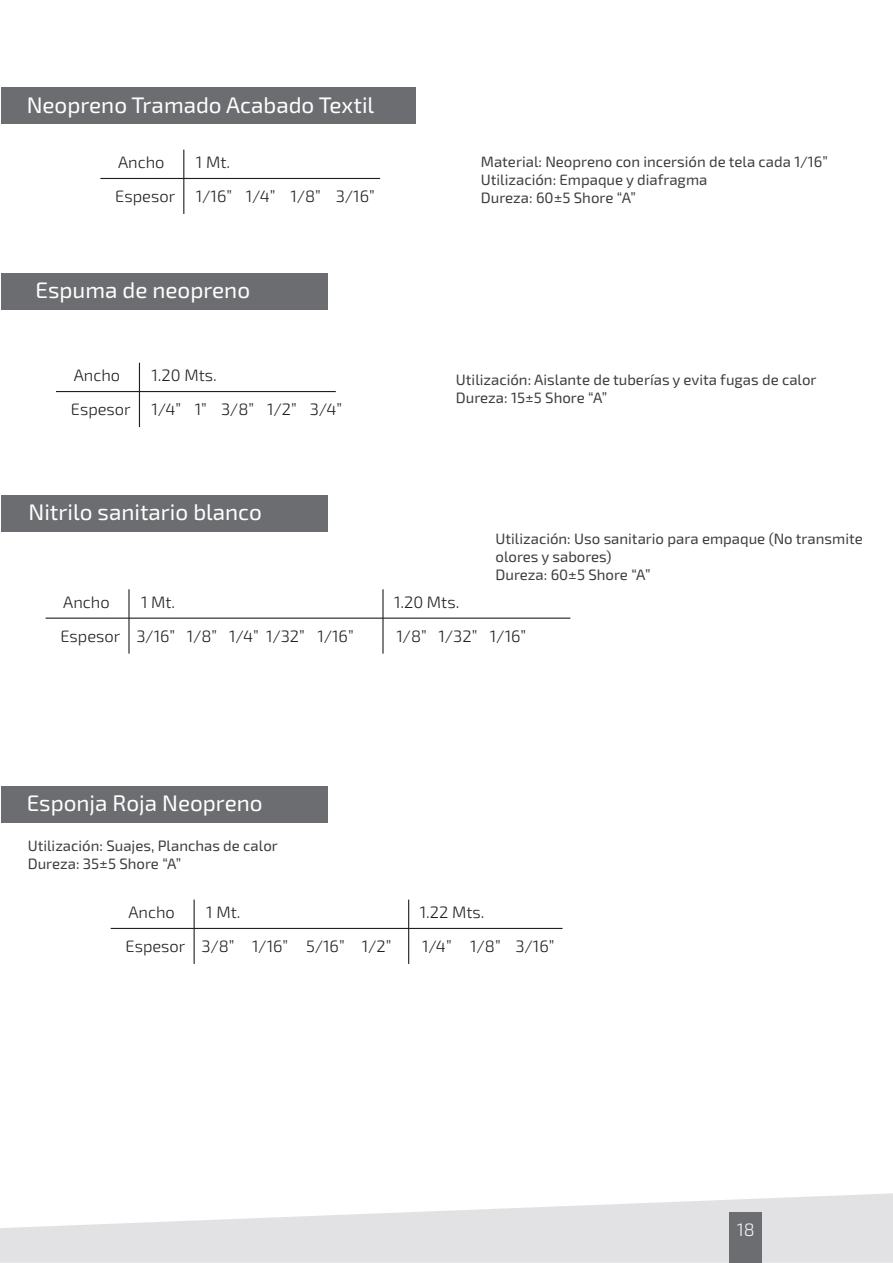
<style>
.page{position:relative;width:893px;height:1263px;background:#fff}
.page>*{position:absolute;margin:0;border:0;box-sizing:border-box;transform-origin:0 0}
.t1{font:22.5px "Exo 2";color:#fff}
.t2{font:300 18px "Exo 2";color:#f2f3f4}
.t3{font:300 16.5px "Exo 2";color:#231f20}
.t4{font:15px/18px "Exo 2";color:#3e3e3f}
</style>
<div class="page">
<div style="left:1px;top:88px;width:414px;height:36px;background:#6c6d70"></div>
<div style="left:1px;top:273px;width:326px;height:36px;background:#6c6d70"></div>
<div style="left:1px;top:495px;width:326px;height:36px;background:#6c6d70"></div>
<div style="left:1px;top:786px;width:326px;height:37px;background:#6c6d70"></div>
<svg style="left:0;top:1193px;width:893px;height:70px;fill:#e2e2e4"></svg>
<div style="left:730px;top:1212px;width:32px;height:51px;background:#6c6d70"></div>
<hr style="left:183px;top:150px;width:1px;height:64px;background:#231f20">
<hr style="left:100px;top:178px;width:280px;height:1px;background:#231f20">
<hr style="left:139px;top:363px;width:1px;height:64px;background:#231f20">
<hr style="left:56px;top:391px;width:280px;height:1px;background:#231f20">
<hr style="left:128px;top:589px;width:2px;height:65px;background:#231f20">
<hr style="left:382px;top:589px;width:2px;height:65px;background:#231f20">
<hr style="left:46px;top:618px;width:524px;height:1px;background:#231f20">
<hr style="left:194px;top:899px;width:1px;height:65px;background:#231f20">
<hr style="left:408px;top:899px;width:1px;height:65px;background:#231f20">
<hr style="left:111px;top:928px;width:451px;height:1px;background:#231f20">
<h1 class="t1" style="left:27px;top:92px;width:349px">Neopreno Tramado Acabado Textil</h1>
<p class="t3" style="left:118px;top:152px;width:48px">Ancho</p>
<p class="t3" style="left:115px;top:186px;width:61px">Espesor</p>
<p class="t3" style="left:196px;top:152px;width:36px">1 Mt.</p>
<p class="t3" style="left:196px;top:186px;width:38px">1/16”</p>
<p class="t3" style="left:246px;top:186px;width:130px">1/4” 1/8” 3/16”</p>
<h1 class="t1" style="left:36px;top:277px;width:216px">Espuma de neopreno</h1>
<p class="t3" style="left:74px;top:366px;width:48px">Ancho</p>
<p class="t3" style="left:71px;top:400px;width:61px">Espesor</p>
<p class="t3" style="left:152px;top:366px;width:67px">1.20 Mts.</p>
<p class="t3" style="left:152px;top:400px;width:192px">1/4” 1” 3/8” 1/2” 3/4”</p>
<h1 class="t1" style="left:28px;top:499px;width:235px">Nitrilo sanitario blanco</h1>
<p class="t4" style="left:481px;top:153px;width:349px">Material: Neopreno con incersión de tela cada 1/16”<br>Utilización: Empaque y diafragma<br>Dureza: 60±5 Shore “A”</p>
<p class="t4" style="left:456px;top:371px;width:362px">Utilización: Aislante de tuberías y evita fugas de calor<br>Dureza: 15±5 Shore “A”</p>
<p class="t4" style="left:495px;top:530px;width:369px">Utilización: Uso sanitario para empaque (No transmite olores y sabores)<br>Dureza: 60±5 Shore “A”</p>
<p class="t3" style="left:63px;top:592px;width:48px">Ancho</p>
<p class="t3" style="left:60px;top:626px;width:61px">Espesor</p>
<p class="t3" style="left:141px;top:592px;width:36px">1 Mt.</p>
<p class="t3" style="left:394px;top:592px;width:67px">1.20 Mts.</p>
<p class="t3" style="left:136px;top:626px;width:219px">3/16” 1/8” 1/4” 1/32” 1/16”</p>
<p class="t3" style="left:396px;top:626px;width:131px">1/8” 1/32” 1/16”</p>
<h1 class="t1" style="left:27px;top:790px;width:237px">Esponja Roja Neopreno</h1>
<p class="t4" style="left:28px;top:837px;width:252px">Utilización: Suajes, Planchas de calor<br>Dureza: 35±5 Shore “A”</p>
<p class="t3" style="left:128px;top:902px;width:48px">Ancho</p>
<p class="t3" style="left:126px;top:936px;width:61px">Espesor</p>
<p class="t3" style="left:206px;top:902px;width:36px">1 Mt.</p>
<p class="t3" style="left:420px;top:902px;width:66px">1.22 Mts.</p>
<p class="t3" style="left:201px;top:936px;width:191px">3/8” 1/16” 5/16” 1/2”</p>
<p class="t3" style="left:422px;top:936px;width:134px">1/4” 1/8” 3/16”</p>
<p class="t2" style="left:737px;top:1219px;width:19px">18</p>
</div>
